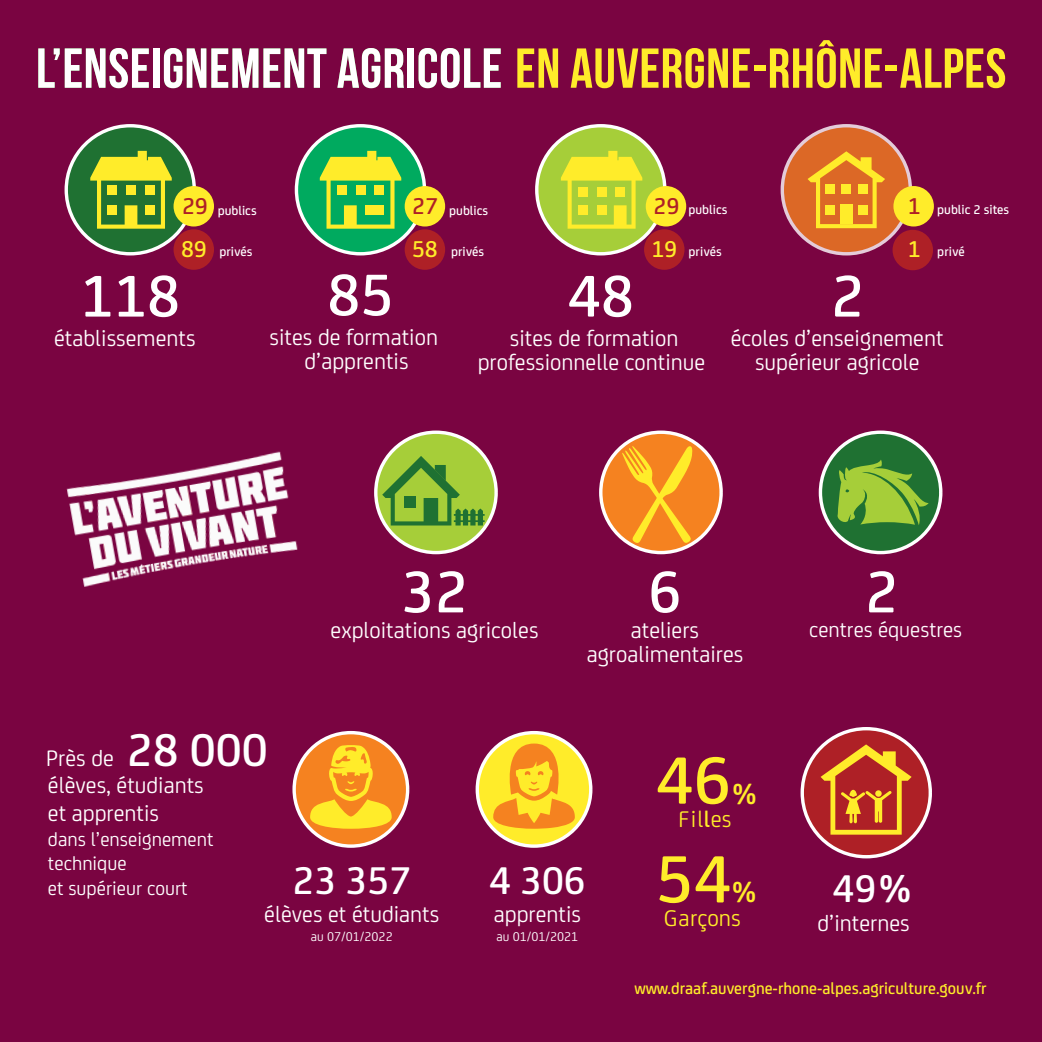
<style>
.page{position:relative;width:1042px;height:1042px;background:#7a0441}
.page>*{position:absolute;margin:0;border:0;box-sizing:border-box;transform-origin:0 0}
.t1{font:500 71.23px "FS Joey";color:#ffec2a}
.t2{font:500 62.82px "FS Joey";color:#fff}
.t3{font:700 56.18px "Bebas Neue";letter-spacing:.01em;color:#ffec2a}
.t4{font:500 41.3px "FS Joey";color:#fff}
.t5{font:500 30.97px "FS Joey";color:#ffec2a}
.t6{font:500 24.5px "FS Joey";color:#ffec2a}
.t7{font:500 24.5px "FS Joey";color:#ae2026}
.t8{font:24.15px "FS Joey";color:#ffec2a}
.t9{font:23.8px/23.8px "FS Joey";color:#fff;text-align:center}
.t10{font:22.4px "FS Joey";color:#fff}
.t11{font:20.3px/24.5px "FS Joey";color:#fff}
.t12{font:500 17.32px "FS Joey";color:#ffec2a}
.t13{font:500 13.65px "FS Joey";color:#fff}
.t14{font:13.65px "FS Joey";color:#fff}
.s1{color:#fff}
.s2{color:#5fbc56}
.s3{font-size:24.5px;color:#ae2026}
.s4{font-size:24.5px;color:#ffec2a}
.s5{font-weight:500;font-size:49px}
.s6{font-weight:500}
</style>
<div class="page">
<svg style="left:292px;top:731px;width:117px;height:117px;background:#f5a360"></svg>
<svg style="left:475px;top:731px;width:117px;height:117px;background:#fcec67"></svg>
<svg style="left:493px;top:743px;width:82px;height:86px;background:#fabe28"></svg>
<svg style="left:310px;top:745px;width:82px;height:84px;background:#f9ae26"></svg>
<svg style="left:65px;top:124px;width:131px;height:131px;background:#468955"></svg>
<svg style="left:90px;top:151px;width:82px;height:78px;background:#8dad2e"></svg>
<div style="left:174px;top:186px;width:40px;height:40px;background:#ffec2a;border-radius:50%"></div>
<div style="left:174px;top:229px;width:40px;height:41px;background:#ae2026;border-radius:50%"></div>
<svg style="left:535px;top:124px;width:131px;height:131px;background:#b5d55a"></svg>
<svg style="left:561px;top:151px;width:81px;height:78px;background:#d2dc31"></svg>
<div style="left:646px;top:186px;width:40px;height:40px;background:#ffec2a;border-radius:50%"></div>
<div style="left:644px;top:229px;width:40px;height:41px;background:#ae2026;border-radius:50%"></div>
<svg style="left:780px;top:124px;width:132px;height:131px;background:#dc7743"></svg>
<svg style="left:807px;top:151px;width:78px;height:77px;background:#e79527"></svg>
<div style="left:893px;top:186px;width:41px;height:40px;background:#ffec2a;border-radius:50%"></div>
<div style="left:892px;top:230px;width:41px;height:40px;background:#ae2026;border-radius:50%"></div>
<svg style="left:295px;top:124px;width:131px;height:131px;background:#2cb87a"></svg>
<svg style="left:320px;top:151px;width:81px;height:78px;background:#7eca44"></svg>
<div style="left:405px;top:186px;width:40px;height:40px;background:#ffec2a;border-radius:50%"></div>
<div style="left:405px;top:229px;width:40px;height:41px;background:#ae2026;border-radius:50%"></div>
<svg style="left:374px;top:430px;width:124px;height:124px;background:#b8d467"></svg>
<svg style="left:382px;top:456px;width:103px;height:69px;background:#7cb138"></svg>
<svg style="left:599px;top:430px;width:124px;height:124px;background:#f49c54"></svg>
<svg style="left:819px;top:430px;width:123px;height:124px;background:#4c8c5b"></svg>
<svg style="left:837px;top:459px;width:91px;height:66px;background:#70a936"></svg>
<svg style="left:800px;top:727px;width:132px;height:131px;background:#c05559"></svg>
<svg style="left:820px;top:744px;width:91px;height:90px;background:#c55b28"></svg>
<img style="left:66px;top:451px;width:232px;height:136px">
<svg style="left:622px;top:445px;width:70px;height:99px;background:#f79d24"></svg>
<h3 class="t3" style="left:36px;top:38px;width:972px"><span class="s1">L’ENSEIGNEMENT AGRICOL</span><span class="s2">E</span> EN AUVERGNE-RHÔNE-ALPES</h3>
<p class="t13" style="left:182px;top:200px;width:76px"><span class="s3">29</span> publics</p>
<p class="t13" style="left:181px;top:242px;width:73px"><span class="s4">89</span> privés</p>
<h2 class="t2" style="left:80px;top:250px;width:101px">118</h2>
<p class="t9" style="left:54px;top:325px;width:143px">établissements</p>
<p class="t13" style="left:412px;top:200px;width:78px"><span class="s3">27</span> publics</p>
<p class="t13" style="left:937px;top:199px;width:73px">public 2 sites</p>
<p class="t6" style="left:412px;top:231px;width:27px">58</p>
<p class="t7" style="left:653px;top:188px;width:27px">29</p>
<p class="t6" style="left:651px;top:231px;width:27px">19</p>
<p class="t13" style="left:688px;top:199px;width:40px">publics</p>
<p class="t7" style="left:908px;top:188px;width:14px">1</p>
<p class="t6" style="left:908px;top:231px;width:14px">1</p>
<p class="t13" style="left:451px;top:242px;width:35px">privés</p>
<p class="t13" style="left:688px;top:242px;width:35px">privés</p>
<p class="t13" style="left:937px;top:242px;width:29px">privé</p>
<h2 class="t2" style="left:327px;top:249px;width:68px">85</h2>
<p class="t9" style="left:270px;top:323px;width:170px">sites de formation d’apprentis</p>
<h2 class="t2" style="left:567px;top:250px;width:68px">48</h2>
<p class="t9" style="left:478px;top:325px;width:229px">sites de formation professionnelle continue</p>
<p class="t9" style="left:731px;top:325px;width:214px">écoles d’enseignement supérieur agricole</p>
<h2 class="t2" style="left:831px;top:250px;width:35px">2</h2>
<h2 class="t2" style="left:401px;top:546px;width:68px">32</h2>
<p class="t9" style="left:331px;top:617px;width:209px">exploitations agricoles</p>
<h2 class="t2" style="left:648px;top:546px;width:35px">6</h2>
<p class="t9" style="left:587px;top:617px;width:158px">ateliers agroalimentaires</p>
<h2 class="t2" style="left:865px;top:546px;width:35px">2</h2>
<p class="t10" style="left:809px;top:614px;width:155px">centres équestres</p>
<p class="t9" style="left:46px;top:743px;width:223px;line-height:27.7px;text-align:left">Près de <span class="s5">28 000 </span>élèves, étudiants<br>et apprentis</p>
<p class="t11" style="left:48px;top:825px;width:167px">dans l’enseignement technique<br>et supérieur court</p>
<h3 class="t4" style="left:292px;top:850px;width:120px">23 357</h3>
<p class="t9" style="left:264px;top:901px;width:177px">élèves et étudiants</p>
<p class="t14" style="left:311px;top:926px;width:83px">au 07/01/2022</p>
<h3 class="t4" style="left:489px;top:850px;width:98px">4 306</h3>
<p class="t9" style="left:494px;top:901px;width:89px">apprentis</p>
<p class="t14" style="left:496px;top:926px;width:83px">au 01/01/2021</p>
<h1 class="t1" style="left:656px;top:728px;width:77px">46</h1>
<h3 class="t5" style="left:732px;top:771px;width:27px">%</h3>
<p class="t8" style="left:678px;top:802px;width:55px">Fil<span class="s6">l</span>es</p>
<h1 class="t1" style="left:656px;top:827px;width:77px">54</h1>
<h3 class="t5" style="left:731px;top:869px;width:27px">%</h3>
<p class="t8" style="left:664px;top:901px;width:78px">Garçons</p>
<h3 class="t4" style="left:832px;top:858px;width:81px">49%</h3>
<p class="t9" style="left:817px;top:909px;width:94px">d’internes</p>
<p class="t12" style="left:634px;top:976px;width:354px">www.draaf.auvergne-rhone-alpes.agriculture.gouv.fr</p>
</div>
